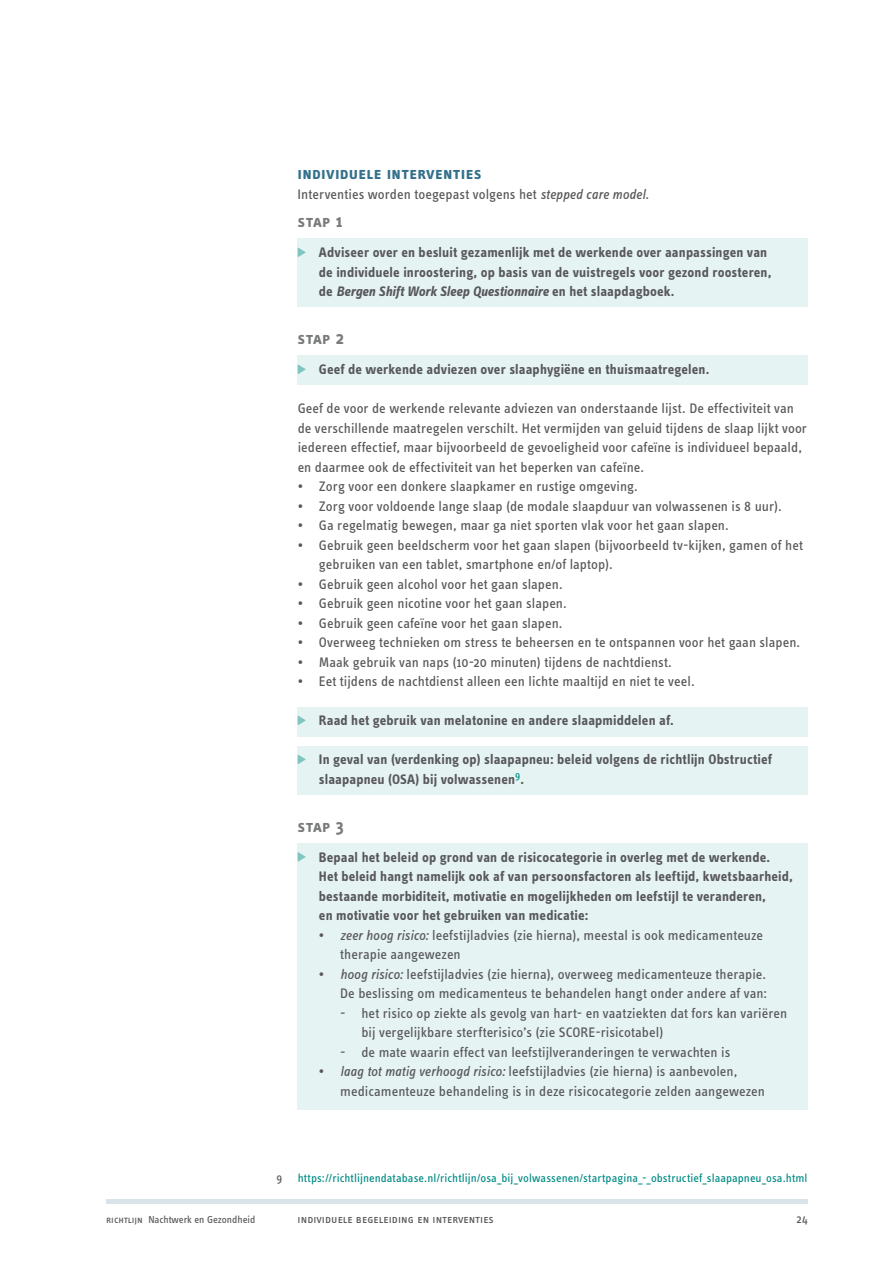
<style>
.page{position:relative;width:893px;height:1263px;background:#fff}
.page>*{position:absolute;margin:0;border:0;box-sizing:border-box;transform-origin:0 0}
.t1{font:18px "Info Text Bold Caps";letter-spacing:.01em;color:#33708b}
.t2{font:18px "Info Text Bold Caps";letter-spacing:.015em;color:#797a7b}
.t3{font:14.25px/19.5px "Info Text";letter-spacing:.005em;color:#58585a}
.t4{font:700 14.25px/19.5px "Info Text";letter-spacing:.01em;color:#58585a}
.t5{font:12px "Info Text";letter-spacing:.005em;color:#008c84}
.t6{font:12px "Info Text Book Caps";letter-spacing:.01em;color:#58585a}
.t7{font:12px "Info Text";color:#58585a}
.t8{font:10.5px "Info Text";color:#58585a}
.s1{font-style:italic}
.s2{font-family:"Info Text Book Caps"}
</style>
<div class="page">
<hr style="left:106px;top:1199px;width:702px;height:4px;background:#d9e4e9">
<div style="left:298px;top:843px;width:510px;height:267px;background:#e6f3f3"></div>
<div style="left:298px;top:746px;width:510px;height:49px;background:#e6f3f3"></div>
<div style="left:298px;top:707px;width:510px;height:30px;background:#e6f3f3"></div>
<div style="left:298px;top:355px;width:510px;height:30px;background:#e6f3f3"></div>
<div style="left:298px;top:238px;width:510px;height:68px;background:#e6f3f3"></div>
<svg style="left:298px;top:247px;width:8px;height:10px"></svg>
<svg style="left:298px;top:364px;width:8px;height:10px"></svg>
<svg style="left:298px;top:715px;width:8px;height:10px"></svg>
<svg style="left:298px;top:754px;width:8px;height:10px"></svg>
<svg style="left:298px;top:852px;width:8px;height:10px"></svg>
<p class="t1" style="left:298px;top:163px;width:185px">individuele interventies</p>
<p class="t3" style="left:298px;top:184px;width:353px">Interventies worden toegepast volgens het <span class="s1">stepped care model</span>.</p>
<p class="t2" style="left:298px;top:211px;width:47px">stap 1</p>
<p class="t4" style="left:319px;top:243px;width:454px">Adviseer over en besluit gezamenlijk met de werkende over aanpassingen van de individuele inroostering, op basis van de vuistregels voor gezond roosteren, de <span class="s1">Bergen Shift Work Sleep Questionnaire</span> en het slaapdagboek.</p>
<p class="t2" style="left:298px;top:328px;width:48px">stap 2</p>
<p class="t4" style="left:319px;top:360px;width:392px">Geef de werkende adviezen over slaaphygiëne en thuismaatregelen.</p>
<p class="t3" style="left:298px;top:399px;width:511px">Geef de voor de werkende relevante adviezen van onderstaande lijst. De effectiviteit van de verschillende maatregelen verschilt. Het vermijden van geluid tijdens de slaap lijkt voor iedereen effectief, maar bijvoorbeeld de gevoeligheid voor cafeïne is individueel bepaald, en daarmee ook de effectiviteit van het beperken van cafeïne.</p>
<p class="t3" style="left:298px;top:477px;width:342px">• Zorg voor een donkere slaapkamer en rustige omgeving.</p>
<p class="t3" style="left:298px;top:496px;width:485px">• Zorg voor voldoende lange slaap (de modale slaapduur van volwassenen is 8 uur).</p>
<p class="t3" style="left:298px;top:516px;width:433px">• Ga regelmatig bewegen, maar ga niet sporten vlak voor het gaan slapen.</p>
<p class="t3" style="left:319px;top:535px;width:486px;text-indent:-21px">• Gebruik geen beeldscherm voor het gaan slapen (bijvoorbeeld tv-kijken, gamen of het gebruiken van een tablet, smartphone en/of laptop).</p>
<p class="t3" style="left:298px;top:574px;width:267px">• Gebruik geen alcohol voor het gaan slapen.</p>
<p class="t3" style="left:298px;top:594px;width:271px">• Gebruik geen nicotine voor het gaan slapen.</p>
<p class="t3" style="left:298px;top:613px;width:266px">• Gebruik geen cafeïne voor het gaan slapen.</p>
<p class="t3" style="left:298px;top:632px;width:504px">• Overweeg technieken om stress te beheersen en te ontspannen voor het gaan slapen.</p>
<p class="t3" style="left:298px;top:652px;width:376px">• Maak gebruik van naps (10-20 minuten) tijdens de nachtdienst.</p>
<p class="t3" style="left:298px;top:671px;width:398px">• Eet tijdens de nachtdienst alleen een lichte maaltijd en niet te veel.</p>
<p class="t4" style="left:319px;top:711px;width:356px">Raad het gebruik van melatonine en andere slaapmiddelen af.</p>
<p class="t4" style="left:319px;top:750px;width:455px">In geval van (verdenking op) slaapapneu: beleid volgens de richtlijn Obstructief slaapapneu (OSA) bij volwassenen<sup>9</sup>.</p>
<p class="t2" style="left:298px;top:815px;width:48px">stap 3</p>
<p class="t4" style="left:319px;top:847px;width:475px">Bepaal het beleid op grond van de risicocategorie in overleg met de werkende.<br>Het beleid hangt namelijk ook af van persoonsfactoren als leeftijd, kwetsbaarheid, bestaande morbiditeit, motivatie en mogelijkheden om leefstijl te veranderen,<br>en motivatie voor het gebruiken van medicatie:</p>
<p class="t3" style="left:340px;top:925px;width:424px;text-indent:-21px">• <span class="s1">zeer hoog risico:</span> leefstijladvies (zie hierna), meestal is ook medicamenteuze therapie aangewezen</p>
<p class="t3" style="left:319px;top:964px;width:450px;text-align:right">• <span class="s1">hoog risico:</span> leefstijladvies (zie hierna), overweeg medicamenteuze therapie.<br>De beslissing om medicamenteus te behandelen hangt onder andere af van:</p>
<p class="t3" style="left:361px;top:1003px;width:427px;text-indent:-21px">- het risico op ziekte als gevolg van hart- en vaatziekten dat fors kan variëren bij vergelijkbare sterfterisico’s (zie SCORE-risicotabel)</p>
<p class="t3" style="left:340px;top:1042px;width:392px">- de mate waarin effect van leefstijlveranderingen te verwachten is</p>
<p class="t3" style="left:340px;top:1061px;width:426px;text-indent:-21px">• <span class="s1">laag tot matig verhoogd risico:</span> leefstijladvies (zie hierna) is aanbevolen, medicamenteuze behandeling is in deze risicocategorie zelden aangewezen</p>
<p class="t7" style="left:276px;top:1171px;width:7px">9</p>
<p class="t5" style="left:298px;top:1171px;width:511px">https://richtlijnendatabase.nl/richtlijn/osa_bij_volwassenen/startpagina_-_obstructief_slaapapneu_osa.html</p>
<p class="t8" style="left:106px;top:1213px;width:151px"><span class="s2">richtlijn</span> Nachtwerk en Gezondheid</p>
<p class="t6" style="left:298px;top:1212px;width:198px">individuele begeleiding en interventies</p>
<p class="t7" style="left:796px;top:1212px;width:13px">24</p>
</div>
